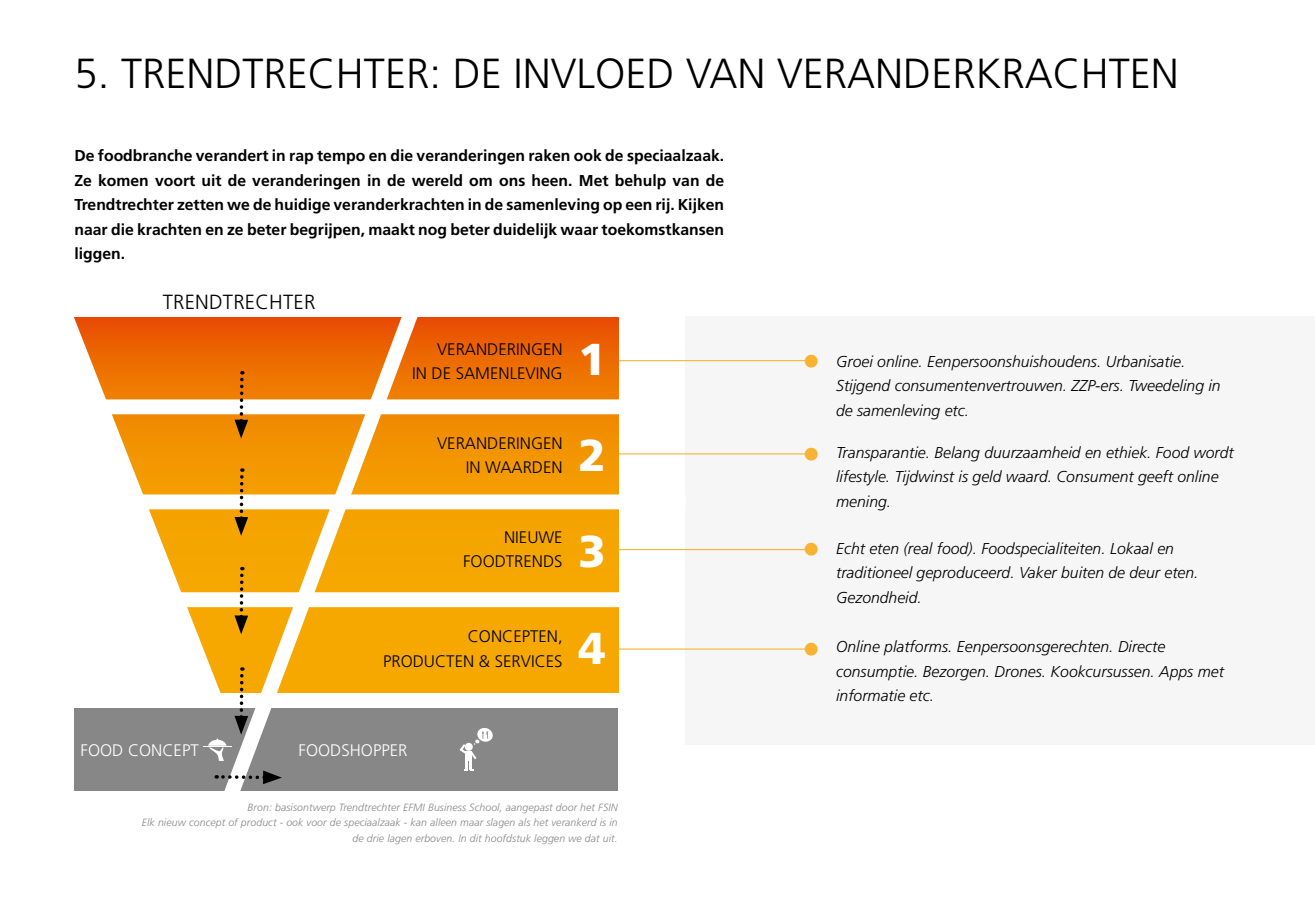
<style>
.page{position:relative;width:1315px;height:923px;background:#fff}
.page>*{position:absolute;margin:0;border:0;box-sizing:border-box;transform-origin:0 0}
.t1{font:900 44.62px/96.2px "Frutiger LT Std";color:#fff;text-align:justify}
.t2{font:300 42px "Frutiger LT Pro";color:#000}
.t3{font:300 36.75px "Frutiger LT Pro";color:#f9b231}
.t4{font:300 20.47px "Frutiger LT Pro";letter-spacing:.01em;color:#000}
.t5{font:300 16.8px/24.2px "Frutiger LT Pro";color:#000;text-align:right}
.t6{font:300 16.8px "Frutiger LT Pro";color:#fff}
.t7{font:italic 300 15.75px/24.5px "Frutiger LT Pro";color:#000}
.t8{font:700 15.75px/24.5px "Frutiger LT Pro";color:#000;text-align:justify}
.t9{font:italic 300 10.5px/15.8px "Frutiger LT Pro";letter-spacing:.01em;color:#868786;text-align:right}
</style>
<div class="page">
<div style="left:74px;top:708px;width:544px;height:82px;background:#868786"></div>
<div style="left:685px;top:316px;width:630px;height:428px;background:#f6f6f6"></div>
<hr style="left:539px;top:360px;width:276px;height:1px;background:#f9b231">
<hr style="left:539px;top:549px;width:276px;height:1px;background:#f9b231">
<hr style="left:486px;top:453px;width:329px;height:1px;background:#f9b231">
<hr style="left:486px;top:648px;width:329px;height:1px;background:#f9b231">
<svg style="left:460px;top:318px;width:158px;height:374px;background:#f29200"></svg>
<div style="left:73px;top:494px;width:612px;height:15px;background:#fff"></div>
<div style="left:70px;top:399px;width:612px;height:15px;background:#fff"></div>
<div style="left:66px;top:592px;width:613px;height:15px;background:#fff"></div>
<svg style="left:200px;top:317px;width:260px;height:474px"></svg>
<svg style="left:74px;top:317px;width:152px;height:389px"></svg>
<svg style="left:234px;top:371px;width:14px;height:67px"></svg>
<svg style="left:234px;top:468px;width:14px;height:68px"></svg>
<svg style="left:234px;top:567px;width:14px;height:67px"></svg>
<svg style="left:223px;top:770px;width:59px;height:14px"></svg>
<svg style="left:203px;top:667px;width:45px;height:94px"></svg>
<svg style="left:459px;top:727px;width:34px;height:44px"></svg>
<h2 class="t2" style="left:74px;top:49px;width:1106px">5. TRENDTRECHTER: DE INVLOED VAN VERANDERKRACHTEN</h2>
<p class="t8" style="left:74px;top:143px;width:651px">De foodbranche verandert in rap tempo en die veranderingen raken ook de speciaalzaak.<br>Ze komen voort uit de veranderingen in de wereld om ons heen. Met behulp van de Trendtrechter zetten we de huidige veranderkrachten in de samenleving op een rij. Kijken naar die krachten en ze beter begrijpen, maakt nog beter duidelijk waar toekomstkansen liggen.</p>
<p class="t4" style="left:163px;top:290px;width:154px">TRENDTRECHTER</p>
<p class="t5" style="left:412px;top:337px;width:152px">VERANDERINGEN<br>IN DE SAMENLEVING</p>
<p class="t5" style="left:437px;top:431px;width:127px">VERANDERINGEN<br>IN WAARDEN</p>
<p class="t5" style="left:463px;top:525px;width:101px">NIEUWE<br>FOODTRENDS</p>
<p class="t5" style="left:383px;top:625px;width:181px">CONCEPTEN,<br>PRODUCTEN &amp; SERVICES</p>
<h1 class="t1" style="left:578px;top:311px;width:29px">1<br>2<br>3<br>4</h1>
<p class="t6" style="left:81px;top:740px;width:120px">FOOD CONCEPT</p>
<p class="t6" style="left:299px;top:740px;width:110px">FOODSHOPPER</p>
<p class="t9" style="left:142px;top:799px;width:477px">Bron: basisontwerp Trendtrechter EFMI Business School, aangepast door het FSIN<br>Elk nieuw concept of product - ook voor de speciaalzaak - kan alleen maar slagen als het verankerd is in de drie lagen erboven. In dit hoofdstuk leggen we dat uit.</p>
<h3 class="t3" style="left:802px;top:339px;width:20px">•</h3>
<h3 class="t3" style="left:802px;top:433px;width:20px">•</h3>
<h3 class="t3" style="left:802px;top:528px;width:20px">•</h3>
<h3 class="t3" style="left:802px;top:628px;width:20px">•</h3>
<p class="t7" style="left:836px;top:349px;width:386px">Groei online. Eenpersoonshuishoudens. Urbanisatie.<br>Stijgend consumentenvertrouwen. ZZP-ers. Tweedeling in de samenleving etc.</p>
<p class="t7" style="left:836px;top:440px;width:399px">Transparantie. Belang duurzaamheid en ethiek. Food wordt lifestyle. Tijdwinst is geld waard. Consument geeft online mening.</p>
<p class="t7" style="left:836px;top:536px;width:364px">Echt eten (real food). Foodspecialiteiten. Lokaal en traditioneel geproduceerd. Vaker buiten de deur eten.<br>Gezondheid.</p>
<p class="t7" style="left:836px;top:634px;width:389px">Online platforms. Eenpersoonsgerechten. Directe consumptie. Bezorgen. Drones. Kookcursussen. Apps met informatie etc.</p>
</div>
